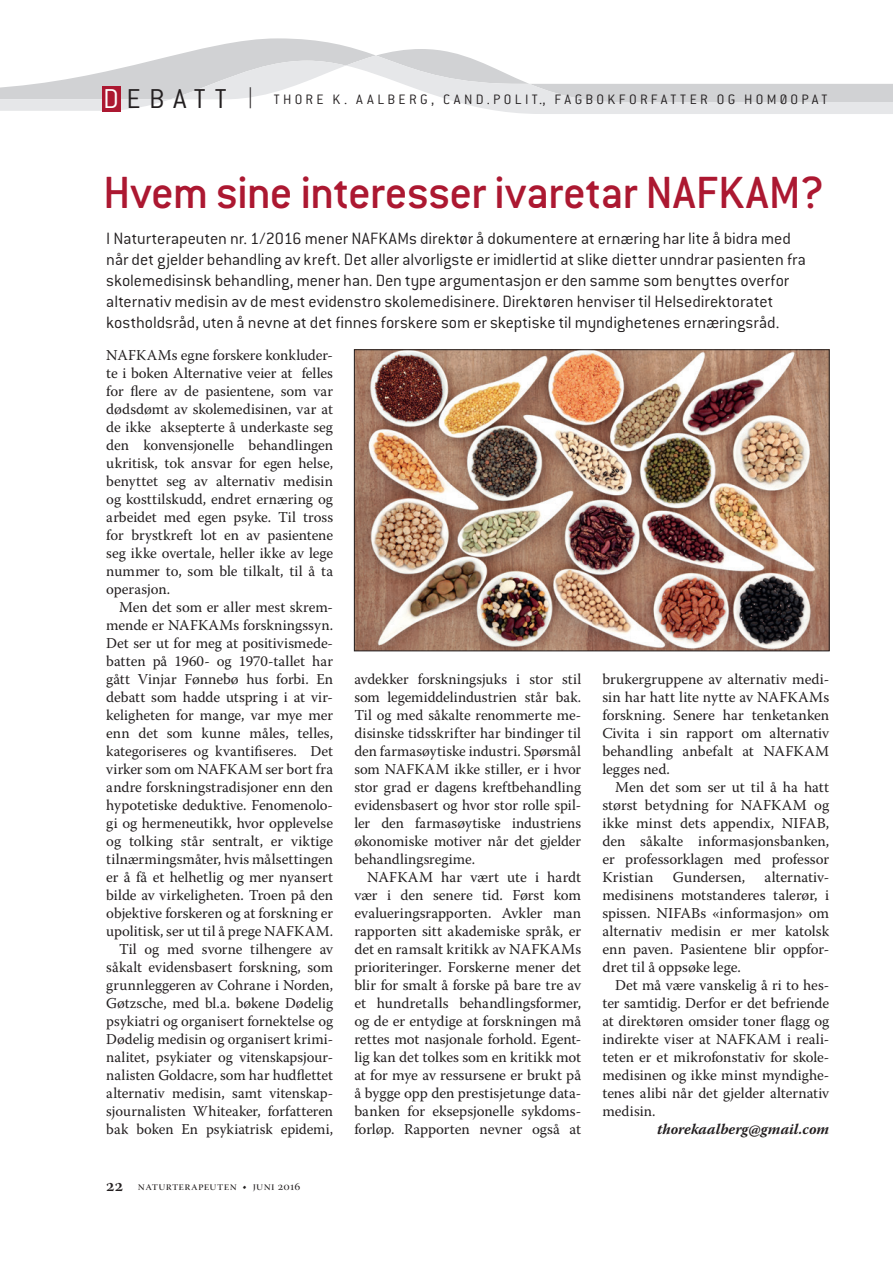
<style>
.page{position:relative;width:893px;height:1263px;background:#fff}
.page>*{position:absolute;margin:0;border:0;box-sizing:border-box;transform-origin:0 0}
.t1{font:500 49.5px "Conduit ITC";letter-spacing:-.015em;color:#ac1831}
.t2{font:300 18px/21px "Conduit ITC";letter-spacing:-.005em;color:#231f20}
.t3{font:15px/18px "Warnock Pro";color:#231f20;text-align:justify}
.t4{font:300 15px "Conduit ITC";letter-spacing:.22em;color:#231f20}
.t5{font:italic 700 15px "Warnock Pro";letter-spacing:.005em;color:#231f20}
.t6{font:12px "Warnock Pro Disp";letter-spacing:.03em;color:#231f20}
.s1{font-size:30px;color:#fff}
.s2{font-size:30px}
.s3{font-family:"Giddyup Std";font-weight:400;font-size:21px}
.s4{font-family:"Warnock Pro Semibold Disp";font-size:18px}
</style>
<div class="page">
<svg style="left:0;top:38px;width:893px;height:76px"></svg>
<div style="left:102px;top:86px;width:18px;height:26px;background:#ac1831"></div>
<img style="left:356px;top:351px;width:472px;height:298px">
<div style="left:354px;top:349px;width:476px;height:302px;border:1px solid #231f20"></div>
<p class="t4" style="left:103px;top:91px;width:726px"><span class="s1">D</span><span class="s2">EBATT</span> <span class="s3">|</span> THORE K. AALBERG, CAND.POLIT., FAGBOKFORFATTER OG HOMØOPAT</p>
<h1 class="t1" style="left:103px;top:165px;width:723px">Hvem sine interesser ivaretar NAFKAM?</h1>
<p class="t2" style="left:106px;top:228px;width:701px">I Naturterapeuten nr. 1/2016 mener NAFKAMs direktør å dokumentere at ernæring har lite å bidra med når det gjelder behandling av kreft. Det aller alvorligste er imidlertid at slike dietter unndrar pasienten fra skolemedisinsk behandling, mener han. Den type argumentasjon er den samme som benyttes overfor alternativ medisin av de mest evidenstro skolemedisinere. Direktøren henviser til Helsedirektoratet kostholdsråd, uten å nevne at det finnes forskere som er skeptiske til myndighetenes ernæringsråd.</p>
<p class="t3" style="left:106px;top:346px;width:228px">NAFKAMs egne forskere konkluder&shy;te i boken Alternative veier at felles for flere av de pasientene, som var dødsdømt av skolemedisinen, var at de ikke aksepterte å underkaste seg den konvensjonelle behandlingen ukritisk, tok ansvar for egen helse, benyttet seg av alternativ medisin og kosttilskudd, endret ernæring og arbeidet med egen psyke. Til tross for brystkreft lot en av pasientene seg ikke overtale, heller ikke av lege nummer to, som ble tilkalt, til å ta operasjon.</p>
<p class="t3" style="left:106px;top:598px;width:228px;text-align:right">Men det som er aller mest skrem&shy;mende er NAFKAMs forskningssyn.<br>Det ser ut for meg at positivismede&shy;batten på 1960- og 1970-tallet har gått Vinjar Fønnebø hus forbi. En debatt som hadde utspring i at vir&shy;keligheten for mange, var mye mer enn det som kunne måles, telles, kategoriseres og kvantifiseres. Det virker som om NAFKAM ser bort fra andre forskningstradisjoner enn den hypotetiske deduktive. Fenomenolo&shy;gi og hermeneutikk, hvor opplevelse og tolking står sentralt, er viktige tilnærmingsmåter, hvis målsettingen er å få et helhetlig og mer nyansert bilde av virkeligheten. Troen på den objektive forskeren og at forskning er upolitisk, ser ut til å prege NAFKAM.<br>Til og med svorne tilhengere av såkalt evidensbasert forskning, som grunnleggeren av Cohrane i Norden, Gøtzsche, med bl.a. bøkene Dødelig psykiatri og organisert fornektelse og Dødelig medisin og organisert krimi&shy;nalitet, psykiater og vitenskapsjour&shy;nalisten Goldacre, som har hudflettet alternativ medisin, samt vitenskap&shy;sjournalisten Whiteaker, forfatteren bak boken En psykiatrisk epidemi,</p>
<p class="t6" style="left:106px;top:1179px;width:196px"><span class="s4">22</span> naturterapeuten • juni 2016</p>
<p class="t3" style="left:354px;top:670px;width:228px">avdekker forskningsjuks i stor stil som legemiddelindustrien står bak.<br>Til og med såkalte renommerte me&shy;disinske tidsskrifter har bindinger til den farmasøytiske industri. Spørsmål som NAFKAM ikke stiller, er i hvor stor grad er dagens kreftbehandling evidensbasert og hvor stor rolle spil&shy;ler den farmasøytiske industriens økonomiske motiver når det gjelder behandlingsregime.</p>
<p class="t3" style="left:354px;top:868px;width:228px;text-indent:13px">NAFKAM har vært ute i hardt vær i den senere tid. Først kom evalueringsrapporten. Avkler man rapporten sitt akademiske språk, er det en ramsalt kritikk av NAFKAMs prioriteringer. Forskerne mener det blir for smalt å forske på bare tre av et hundretalls behandlingsformer, og de er entydige at forskningen må rettes mot nasjonale forhold. Egent&shy;lig kan det tolkes som en kritikk mot at for mye av ressursene er brukt på å bygge opp den prestisjetunge data&shy;banken for eksepsjonelle sykdoms&shy;forløp. Rapporten nevner også at</p>
<p class="t3" style="left:602px;top:670px;width:228px">brukergruppene av alternativ medi&shy;sin har hatt lite nytte av NAFKAMs forskning. Senere har tenketanken Civita i sin rapport om alternativ behandling anbefalt at NAFKAM legges ned.</p>
<p class="t3" style="left:602px;top:778px;width:228px;text-indent:13px">Men det som ser ut til å ha hatt størst betydning for NAFKAM og ikke minst dets appendix, NIFAB, den såkalte informasjonsbanken, er professorklagen med professor Kristian</p>
<p class="t3" style="left:602px;top:868px;width:228px;text-indent:162px">alternativ&shy;medisinens motstanderes talerør, i spissen. NIFABs «informasjon» om alternativ medisin er mer katolsk enn paven. Pasientene blir oppfor&shy;dret til å oppsøke lege.</p>
<p class="t3" style="left:602px;top:976px;width:228px;text-indent:13px">Det må være vanskelig å ri to hes&shy;ter samtidig. Derfor er det befriende at direktøren omsider toner flagg og indirekte viser at NAFKAM i reali&shy;teten er et mikrofonstativ for skole&shy;medisinen og ikke minst myndighe&shy;tenes alibi når det gjelder alternativ medisin.</p>
<p class="t5" style="left:657px;top:1120px;width:174px">thorekaalberg@gmail.com</p>
<p class="t3" style="left:673px;top:868px;width:74px">Gundersen,</p>
</div>
